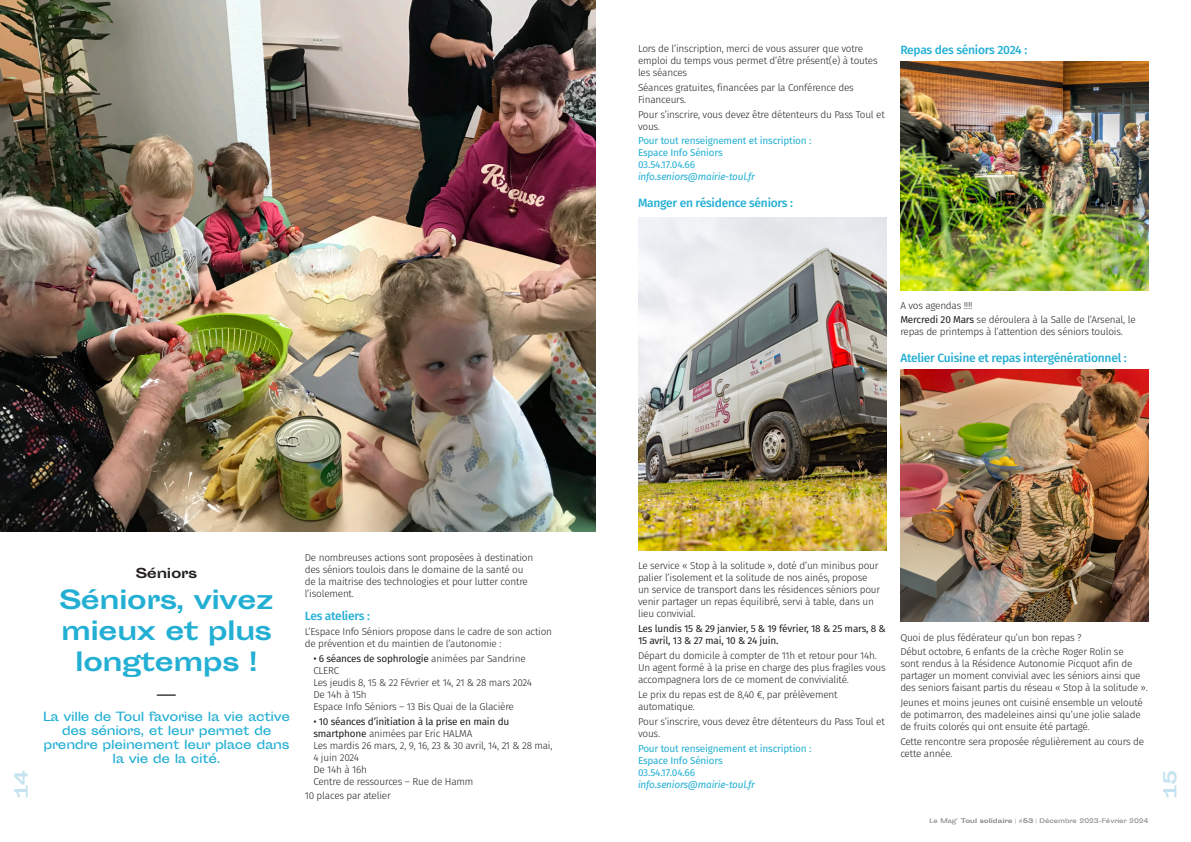
<style>
.page{position:relative;width:1191px;height:842px;background:#fff}
.page>*{position:absolute;margin:0;border:0;box-sizing:border-box;transform-origin:0 0}
.t1{font:700 25px/31px "Sporting Grotesque";letter-spacing:-.03em;color:#23afd4;text-align:center}
.t2{font:700 25px "Sporting Grotesque";color:#231f20}
.t3{font:700 17px "Sporting Grotesque";color:#c4e2f0}
.t4{font:700 13px "Sporting Grotesque";letter-spacing:-.03em;color:#231f20}
.Chapo_moyen{font:12px/14px "Sporting Grotesque";letter-spacing:-.03em;color:#23afd4;text-align:center}
.Chapo_moyen-2{font:500 12px "Fira Sans";letter-spacing:-.02em;color:#23afd4}
.Chapo_moyen-3{font:300 10px/12px "Fira Sans";letter-spacing:-.02em;color:#231f20}
.Chapo_moyen-4{font:10px/12px "Fira Sans";letter-spacing:-.02em;color:#231f20}
.Chapo_moyen-5{font:10px "Fira Sans";letter-spacing:-.02em;color:#23afd4}
.Chapo_moyen-6{font:italic 10px "Fira Sans";letter-spacing:-.02em;color:#23afd4}
.t5{font:6px "Sporting Grotesque";color:#808285}
.s1{font-weight:400}
.s2{font-weight:300}
.s3{font-weight:700}
</style>
<div class="page">
<img style="left:0;top:0;width:595px;height:531px">
<img style="left:638px;top:217px;width:248px;height:334px">
<img style="left:900px;top:61px;width:248px;height:229px">
<img style="left:900px;top:369px;width:248px;height:253px">
<p class="Chapo_moyen-3" style="left:638px;top:42px;width:241px">Lors de l’inscription, merci de vous assurer que votre emploi du temps vous permet d’être présent(e) à toutes les séances</p>
<p class="Chapo_moyen-3" style="left:638px;top:81px;width:217px">Séances gratuites, financées par la Conférence des<br>Financeurs.</p>
<p class="Chapo_moyen-3" style="left:638px;top:108px;width:248px">Pour s’inscrire, vous devez être détenteurs du Pass Toul et vous.</p>
<p class="Chapo_moyen-5" style="left:638px;top:133px;width:175px">Pour tout renseignement et inscription :</p>
<p class="Chapo_moyen-5" style="left:638px;top:145px;width:86px">Espace Info Séniors</p>
<p class="Chapo_moyen-5" style="left:638px;top:157px;width:59px">03.54.17.04.66</p>
<p class="Chapo_moyen-6" style="left:638px;top:169px;width:118px">info.seniors@mairie-toul.fr</p>
<p class="Chapo_moyen-2" style="left:638px;top:193px;width:156px">Manger en résidence séniors :</p>
<p class="Chapo_moyen-2" style="left:900px;top:40px;width:128px">Repas des séniors 2024 :</p>
<p class="Chapo_moyen-3" style="left:900px;top:299px;width:74px">A vos agendas !!!!</p>
<p class="Chapo_moyen-3" style="left:900px;top:314px;width:237px"><span class="s1">Mercredi 20 Mars</span> se déroulera à la Salle de l’Arsenal, le repas de printemps à l’attention des séniors toulois.</p>
<p class="Chapo_moyen-2" style="left:900px;top:348px;width:228px">Atelier Cuisine et repas intergénérationnel :</p>
<p class="Chapo_moyen-3" style="left:305px;top:551px;width:230px">De nombreuses actions sont proposées à destination des séniors toulois dans le domaine de la santé ou de la maitrise des technologies et pour lutter contre l’isolement.</p>
<p class="Chapo_moyen-2" style="left:305px;top:606px;width:67px">Les ateliers :</p>
<p class="Chapo_moyen-3" style="left:305px;top:625px;width:249px">L’Espace Info Séniors propose dans le cadre de son action de prévention et du maintien de l’autonomie :</p>
<p class="Chapo_moyen-3" style="left:313px;top:652px;width:214px"><span class="s1">• 6 séances de sophrologie</span> animées par Sandrine<br>CLERC</p>
<p class="Chapo_moyen-3" style="left:313px;top:676px;width:220px">Les jeudis 8, 15 &amp; 22 Février et 14, 21 &amp; 28 mars 2024</p>
<p class="Chapo_moyen-3" style="left:313px;top:688px;width:55px">De 14h à 15h</p>
<p class="Chapo_moyen-3" style="left:313px;top:700px;width:202px">Espace Info Séniors – 13 Bis Quai de la Glacière</p>
<p class="Chapo_moyen-4" style="left:313px;top:715px;width:197px">• 10 séances d’initiation à la prise en main du smartphone <span class="s2">animées par Eric HALMA</span></p>
<p class="Chapo_moyen-3" style="left:313px;top:739px;width:241px">Les mardis 26 mars, 2, 9, 16, 23 &amp; 30 avril, 14, 21 &amp; 28 mai,<br>4 juin 2024</p>
<p class="Chapo_moyen-3" style="left:313px;top:763px;width:55px">De 14h à 16h</p>
<p class="Chapo_moyen-3" style="left:313px;top:775px;width:162px">Centre de ressources – Rue de Hamm</p>
<p class="Chapo_moyen-3" style="left:305px;top:790px;width:87px">10 places par atelier</p>
<p class="Chapo_moyen-3" style="left:638px;top:560px;width:244px">Le service « Stop à la solitude », doté d’un minibus pour palier l’isolement et la solitude de nos ainés, propose un service de transport dans les résidences séniors pour venir partager un repas équilibré, servi à table, dans un lieu convivial.</p>
<p class="Chapo_moyen-4" style="left:638px;top:622px;width:249px">Les lundis 15 &amp; 29 janvier, 5 &amp; 19 février, 18 &amp; 25 mars, 8 &amp;<br>15 avril, 13 &amp; 27 mai, 10 &amp; 24 juin.</p>
<p class="Chapo_moyen-3" style="left:638px;top:650px;width:249px">Départ du domicile à compter de 11h et retour pour 14h.<br>Un agent formé à la prise en charge des plus fragiles vous accompagnera lors de ce moment de convivialité.</p>
<p class="Chapo_moyen-3" style="left:638px;top:688px;width:201px">Le prix du repas est de 8,40 €, par prélèvement automatique.</p>
<p class="Chapo_moyen-3" style="left:638px;top:715px;width:248px">Pour s’inscrire, vous devez être détenteurs du Pass Toul et vous.</p>
<p class="Chapo_moyen-5" style="left:638px;top:741px;width:175px">Pour tout renseignement et inscription :</p>
<p class="Chapo_moyen-5" style="left:638px;top:753px;width:86px">Espace Info Séniors</p>
<p class="Chapo_moyen-5" style="left:638px;top:765px;width:59px">03.54.17.04.66</p>
<p class="Chapo_moyen-6" style="left:638px;top:777px;width:118px">info.seniors@mairie-toul.fr</p>
<p class="t4" style="left:136px;top:566px;width:63px">Séniors</p>
<p class="t1" style="left:59px;top:585px;width:216px">Séniors, vivez mieux et plus longtemps !</p>
<p class="t2" style="left:157px;top:678px;width:21px">—</p>
<p class="Chapo_moyen" style="left:43px;top:710px;width:249px">La ville de Toul favorise la vie active des séniors, et leur permet de prendre pleinement leur place dans la vie de la cité.</p>
<p class="Chapo_moyen-3" style="left:900px;top:631px;width:183px">Quoi de plus fédérateur qu’un bon repas ?</p>
<p class="Chapo_moyen-3" style="left:900px;top:646px;width:249px">Début octobre, 6 enfants de la crèche Roger Rolin se<br>sont rendus à la Résidence Autonomie Picquot afin de partager un moment convivial avec les séniors ainsi que des seniors faisant partis du réseau « Stop à la solitude ».</p>
<p class="Chapo_moyen-3" style="left:900px;top:697px;width:244px">Jeunes et moins jeunes ont cuisiné ensemble un velouté de potimarron, des madeleines ainsi qu’une jolie salade de fruits colorés qui ont ensuite été partagé.</p>
<p class="Chapo_moyen-3" style="left:900px;top:735px;width:245px">Cette rencontre sera proposée régulièrement au cours de cette année.</p>
<h2 class="t3" style="left:12px;top:799px;width:31px;rotate:-90deg">14</h2>
<h2 class="t3" style="left:1160px;top:799px;width:31px;rotate:-90deg">15</h2>
<p class="t5" style="left:929px;top:817px;width:220px">Le Mag’ <span class="s3">Toul solidaire</span> | <span class="s3">#53</span> | Décembre 2023-Février 2024</p>
</div>
